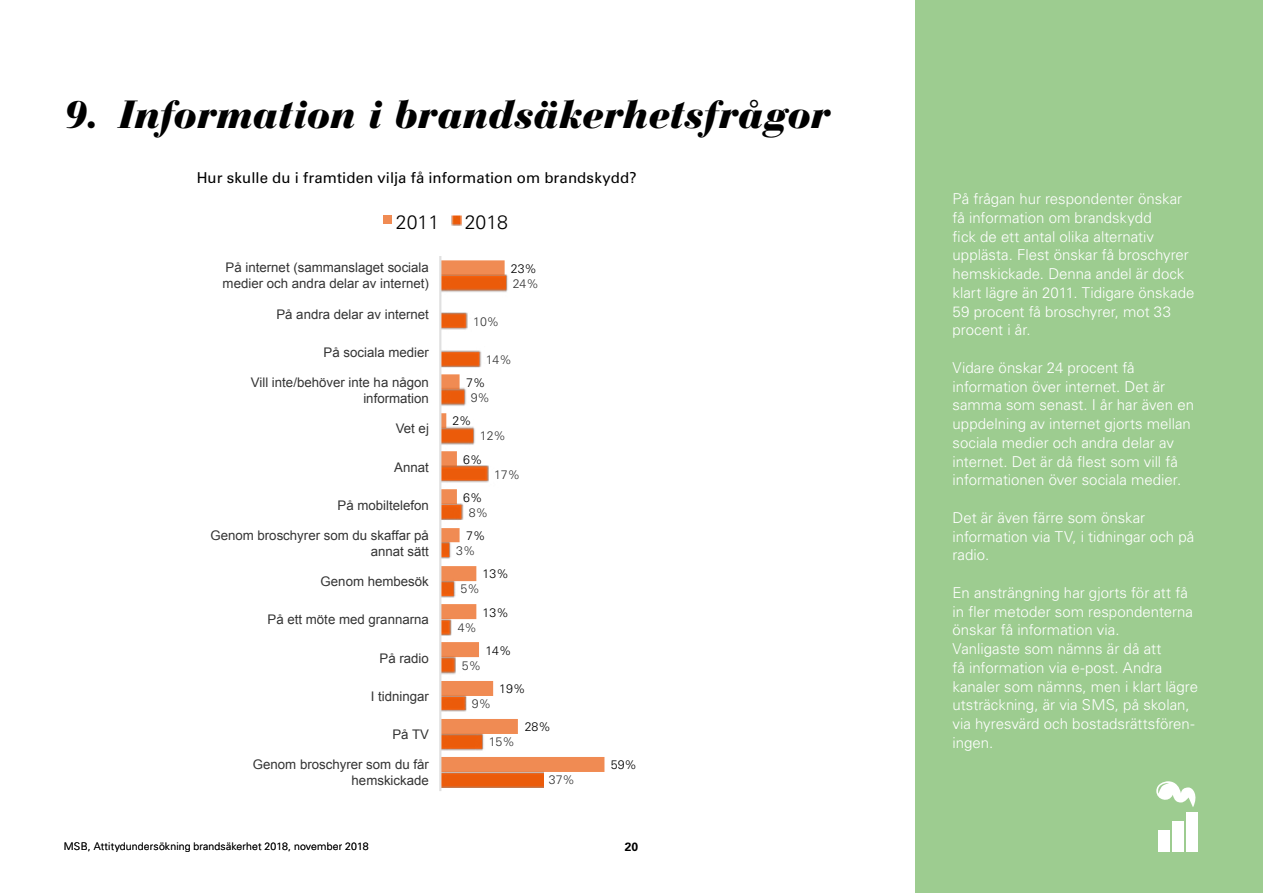
<style>
.page{position:relative;width:1263px;height:893px;background:#fff}
.page>*{position:absolute;margin:0;border:0;box-sizing:border-box;transform-origin:0 0}
.t1{font:italic 900 39px "Bauer Bodoni Std";letter-spacing:-.01em;color:#000}
.t2{font:300 19.5px "Univers LT Std";color:#000}
.t3{font:300 15px/18.8px "Univers LT Std";color:#fff}
.t4{font:15px "Univers LT Std";letter-spacing:.005em;color:#000}
.t5{font:13.2px/15.9px "Arial";color:rgb(0 0 0/.8);text-align:right}
.t6{font:300 12.3px "Univers LT Std";color:rgb(0 0 0/.8)}
.t7{font:300 12.3px "Univers LT Std";color:#000}
.t8{font:700 12px "Univers LT Std";color:#000}
.t9{font:300 10.5px "Univers LT Std";letter-spacing:.015em;color:#000}
</style>
<div class="page">
<div style="left:915px;top:0;width:348px;height:893px;background:#9dcc90"></div>
<div style="left:1158px;top:830px;width:12px;height:21px;background:#fff"></div>
<div style="left:1172px;top:821px;width:12px;height:30px;background:#fff"></div>
<div style="left:1186px;top:812px;width:12px;height:39px;background:#fff"></div>
<svg style="left:1156px;top:781px;width:40px;height:26px"></svg>
<img style="left:441px;top:772px;width:102px;height:16px">
<svg style="left:441px;top:260px;width:163px;height:512px"></svg>
<hr style="left:439px;top:256px;width:2px;height:535px;background:#e0e0e0">
<div style="left:383px;top:215px;width:9px;height:9px;background:#f08b53"></div>
<svg style="left:451px;top:215px;width:10px;height:10px"></svg>
<h1 class="t1" style="left:64px;top:90px;width:768px">9. Information i brandsäkerhetsfrågor</h1>
<p class="t4" style="left:197px;top:169px;width:441px">Hur skulle du i framtiden vilja få information om brandskydd?</p>
<h2 class="t2" style="left:396px;top:211px;width:45px">2011</h2>
<h2 class="t2" style="left:465px;top:211px;width:45px">2018</h2>
<p class="t5" style="left:223px;top:260px;width:208px;text-align:left">På internet (sammanslaget sociala medier och andra delar av internet)</p>
<p class="t5" style="left:276px;top:306px;width:154px">På andra delar av internet</p>
<p class="t5" style="left:324px;top:344px;width:107px">På sociala medier</p>
<p class="t5" style="left:251px;top:375px;width:180px">Vill inte/behöver inte ha någon information</p>
<p class="t5" style="left:396px;top:421px;width:35px">Vet ej</p>
<p class="t5" style="left:394px;top:459px;width:36px">Annat</p>
<p class="t5" style="left:338px;top:497px;width:93px">På mobiltelefon</p>
<p class="t5" style="left:210px;top:528px;width:220px">Genom broschyrer som du skaffar på annat sätt</p>
<p class="t5" style="left:321px;top:574px;width:110px">Genom hembesök</p>
<p class="t5" style="left:268px;top:612px;width:163px">På ett möte med grannarna</p>
<p class="t5" style="left:380px;top:650px;width:51px">På radio</p>
<p class="t5" style="left:371px;top:688px;width:60px">I tidningar</p>
<p class="t5" style="left:392px;top:727px;width:38px">På TV</p>
<p class="t5" style="left:253px;top:757px;width:178px">Genom broschyrer som du får hemskickade</p>
<p class="t7" style="left:511px;top:261px;width:28px">23%</p>
<p class="t6" style="left:473px;top:314px;width:28px">10%</p>
<p class="t6" style="left:513px;top:276px;width:28px">24%</p>
<p class="t6" style="left:486px;top:352px;width:28px">14%</p>
<p class="t7" style="left:466px;top:375px;width:21px">7%</p>
<p class="t6" style="left:471px;top:390px;width:21px">9%</p>
<p class="t7" style="left:452px;top:414px;width:21px">2%</p>
<p class="t6" style="left:480px;top:429px;width:28px">12%</p>
<p class="t7" style="left:463px;top:452px;width:21px">6%</p>
<p class="t7" style="left:463px;top:490px;width:21px">6%</p>
<p class="t6" style="left:469px;top:505px;width:21px">8%</p>
<p class="t7" style="left:466px;top:528px;width:21px">7%</p>
<p class="t6" style="left:456px;top:543px;width:21px">3%</p>
<p class="t6" style="left:494px;top:467px;width:28px">17%</p>
<p class="t7" style="left:483px;top:567px;width:28px">13%</p>
<p class="t6" style="left:460px;top:582px;width:21px">5%</p>
<p class="t6" style="left:458px;top:620px;width:21px">4%</p>
<p class="t7" style="left:483px;top:605px;width:28px">13%</p>
<p class="t7" style="left:485px;top:643px;width:28px">14%</p>
<p class="t6" style="left:462px;top:658px;width:21px">5%</p>
<p class="t6" style="left:472px;top:696px;width:21px">9%</p>
<p class="t7" style="left:499px;top:681px;width:28px">19%</p>
<p class="t7" style="left:525px;top:719px;width:28px">28%</p>
<p class="t6" style="left:489px;top:734px;width:28px">15%</p>
<p class="t6" style="left:549px;top:773px;width:28px">37%</p>
<p class="t7" style="left:611px;top:758px;width:28px">59%</p>
<p class="t9" style="left:64px;top:840px;width:306px">MSB, Attitydundersökning brandsäkerhet 2018, november 2018</p>
<p class="t8" style="left:625px;top:840px;width:15px">20</p>
<p class="t3" style="left:952px;top:189px;width:243px">På frågan hur respondenter önskar få information om brandskydd<br>fick de ett antal olika alternativ upplästa. Flest önskar få broschyrer hemskickade. Denna andel är dock klart lägre än 2011. Tidigare önskade<br>59 procent få broschyrer, mot 33 procent i år.</p>
<p class="t3" style="left:952px;top:358px;width:243px">Vidare önskar 24 procent få information över internet. Det är samma som senast. I år har även en uppdelning av internet gjorts mellan sociala medier och andra delar av internet. Det är då flest som vill få informationen över sociala medier.</p>
<p class="t3" style="left:952px;top:508px;width:243px">Det är även färre som önskar information via TV, i tidningar och på radio.</p>
<p class="t3" style="left:952px;top:583px;width:247px">En ansträngning har gjorts för att få in fler metoder som respondenterna önskar få information via.<br>Vanligaste som nämns är då att<br>få information via e-post. Andra kanaler som nämns, men i klart lägre utsträckning, är via SMS, på skolan, via hyresvärd och bostadsrättsfören&shy;ingen.</p>
</div>
